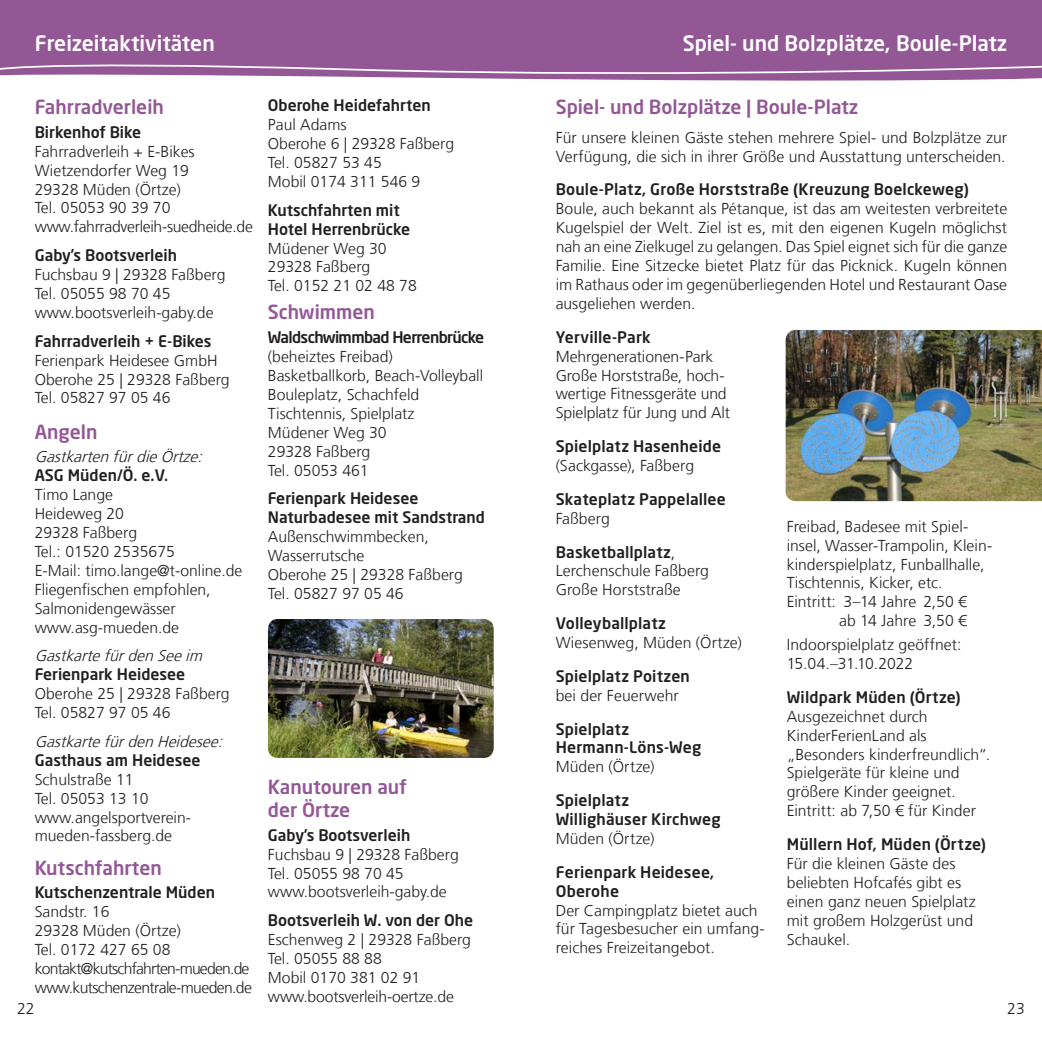
<style>
.page{position:relative;width:1042px;height:1042px;background:#fff}
.page>*{position:absolute;margin:0;border:0;box-sizing:border-box;transform-origin:0 0}
.t1{font:500 21px "Neo Sans Pro";color:#fff}
.t2{font:500 19.25px/23.1px "Neo Sans Pro";color:#935796}
.t3{font:300 15.75px/18.9px "Frutiger LT Com";color:#231f20}
.t4{font:500 15.75px/18.9px "Neo Sans Pro";color:#231f20}
.t5{font:300 15.75px/18.9px "Frutiger LT Com";letter-spacing:-.04em;color:#231f20}
.t6{font:italic 300 15.75px "Frutiger LT Com";color:#231f20}
.t7{font:500 15.75px "Neo Sans Pro";letter-spacing:-.04em;color:#231f20}
.s1{font-family:"Frutiger LT Com";font-weight:300}
</style>
<div class="page">
<div style="left:0;top:0;width:1042px;height:81px;background:#935796"></div>
<svg style="left:0;top:58px;width:1042px;height:21px;background:#a370a5"></svg>
<img style="left:268px;top:619px;width:226px;height:139px">
<img style="left:785px;top:330px;width:257px;height:171px">
<h1 class="t1" style="left:35px;top:30px;width:182px">Freizeitaktivitäten</h1>
<h1 class="t1" style="left:683px;top:30px;width:326px">Spiel- und Bolzplätze, Boule-Platz</h1>
<p class="t4" style="left:268px;top:96px;width:164px">Oberohe Heidefahrten</p>
<p class="t3" style="left:268px;top:115px;width:188px">Paul Adams<br>Oberohe 6 | 29328 Faßberg<br>Tel. 05827 53 45<br>Mobil 0174 311 546 9</p>
<p class="t4" style="left:268px;top:200px;width:144px">Kutschfahrten mit<br>Hotel Herrenbrücke</p>
<p class="t3" style="left:268px;top:239px;width:150px">Müdener Weg 30<br>29328 Faßberg<br>Tel. 0152 21 02 48 78</p>
<p class="t2" style="left:268px;top:300px;width:109px">Schwimmen</p>
<p class="t7" style="left:268px;top:327px;width:218px">Waldschwimmbad Herrenbrücke</p>
<p class="t3" style="left:268px;top:347px;width:217px">(beheiztes Freibad)<br>Basketballkorb, Beach-Volleyball<br>Bouleplatz, Schachfeld<br>Tischtennis, Spielplatz<br>Müdener Weg 30<br>29328 Faßberg<br>Tel. 05053 461</p>
<p class="t4" style="left:268px;top:489px;width:218px">Ferienpark Heidesee<br>Naturbadesee mit Sandstrand</p>
<p class="t3" style="left:268px;top:527px;width:196px">Außenschwimmbecken,<br>Wasserrutsche<br>Oberohe 25 | 29328 Faßberg<br>Tel. 05827 97 05 46</p>
<p class="t2" style="left:556px;top:95px;width:304px">Spiel- und Bolzplätze | Boule-Platz</p>
<p class="t3" style="left:556px;top:128px;width:453px">Für unsere kleinen Gäste stehen mehrere Spiel- und Bolzplätze zur<br>Verfügung, die sich in ihrer Größe und Ausstattung unterscheiden.</p>
<p class="t4" style="left:556px;top:180px;width:415px">Boule-Platz, Große Horststraße (Kreuzung Boelckeweg)</p>
<p class="t3" style="left:556px;top:200px;width:453px;text-align:justify">Boule, auch bekannt als Pétanque, ist das am weitesten verbreitete Kugelspiel der Welt. Ziel ist es, mit den eigenen Kugeln möglichst nah an eine Zielkugel zu gelangen. Das Spiel eignet sich für die ganze Familie. Eine Sitzecke bietet Platz für das Picknick. Kugeln können im Rathaus oder im gegenüberliegenden Hotel und Restaurant Oase ausgeliehen werden.</p>
<p class="t4" style="left:556px;top:327px;width:97px">Yerville-Park</p>
<p class="t3" style="left:556px;top:347px;width:176px">Mehrgenerationen-Park<br>Große Horststraße, hoch&shy;wertige Fitnessgeräte und<br>Spielplatz für Jung und Alt</p>
<p class="t4" style="left:556px;top:436px;width:167px">Spielplatz Hasenheide</p>
<p class="t3" style="left:556px;top:456px;width:140px">(Sackgasse), Faßberg</p>
<p class="t4" style="left:556px;top:489px;width:172px">Skateplatz Pappelallee</p>
<p class="t3" style="left:556px;top:509px;width:56px">Faßberg</p>
<p class="t4" style="left:556px;top:542px;width:121px">Basketballplatz<span class="s1">,</span></p>
<p class="t3" style="left:556px;top:561px;width:155px">Lerchenschule Faßberg<br>Große Horststraße</p>
<p class="t4" style="left:556px;top:613px;width:112px">Volleyballplatz</p>
<p class="t3" style="left:556px;top:633px;width:188px">Wiesenweg, Müden (Örtze)</p>
<p class="t4" style="left:556px;top:666px;width:136px">Spielplatz Poitzen</p>
<p class="t3" style="left:556px;top:686px;width:125px">bei der Feuerwehr</p>
<p class="t4" style="left:556px;top:719px;width:147px">Spielplatz<br>Hermann-Löns-Weg</p>
<p class="t3" style="left:556px;top:757px;width:100px">Müden (Örtze)</p>
<p class="t4" style="left:556px;top:790px;width:166px">Spielplatz<br>Willighäuser Kirchweg</p>
<p class="t3" style="left:556px;top:829px;width:100px">Müden (Örtze)</p>
<p class="t4" style="left:556px;top:862px;width:160px">Ferienpark Heidesee,<br>Oberohe</p>
<p class="t3" style="left:556px;top:901px;width:211px">Der Campingplatz bietet auch für Tagesbesucher ein umfang&shy;reiches Freizeitangebot.</p>
<p class="t2" style="left:35px;top:95px;width:131px">Fahrradverleih</p>
<p class="t4" style="left:35px;top:122px;width:108px">Birkenhof Bike</p>
<p class="t3" style="left:35px;top:142px;width:220px">Fahrradverleih + E-Bikes<br>Wietzendorfer Weg 19<br>29328 Müden (Örtze)<br>Tel. 05053 90 39 70 www.fahrradverleih-suedheide.de</p>
<p class="t4" style="left:35px;top:245px;width:144px">Gaby’s Bootsverleih</p>
<p class="t3" style="left:35px;top:265px;width:192px">Fuchsbau 9 | 29328 Faßberg<br>Tel. 05055 98 70 45 www.bootsverleih-gaby.de</p>
<p class="t4" style="left:35px;top:331px;width:178px">Fahrradverleih + E-Bikes</p>
<p class="t3" style="left:35px;top:351px;width:196px">Ferienpark Heidesee GmbH<br>Oberohe 25 | 29328 Faßberg<br>Tel. 05827 97 05 46</p>
<p class="t2" style="left:35px;top:419px;width:64px">Angeln</p>
<p class="t6" style="left:35px;top:448px;width:174px">GastkartenfürdieÖrtze:</p>
<p class="t4" style="left:35px;top:466px;width:135px">ASG Müden/Ö. e.V.</p>
<p class="t3" style="left:35px;top:485px;width:209px">Timo Lange<br>Heideweg 20<br>29328 Faßberg<br>Tel.: 01520 2535675<br>E-Mail: timo.lange@t-online.de<br>Fliegenfischen empfohlen,<br>Salmonidengewässer www.asg-mueden.de</p>
<p class="t6" style="left:35px;top:647px;width:174px">GastkartefürdenSeeim</p>
<p class="t4" style="left:35px;top:665px;width:152px">Ferienpark Heidesee</p>
<p class="t3" style="left:35px;top:684px;width:196px">Oberohe 25 | 29328 Faßberg<br>Tel. 05827 97 05 46</p>
<p class="t6" style="left:35px;top:732px;width:194px">GastkartefürdenHeidesee:</p>
<p class="t4" style="left:35px;top:750px;width:167px">Gasthaus am Heidesee</p>
<p class="t3" style="left:35px;top:770px;width:158px">Schulstraße 11<br>Tel. 05053 13 10 www.angelsportverein&shy;mueden-fassberg.de</p>
<p class="t2" style="left:35px;top:855px;width:129px">Kutschfahrten</p>
<p class="t4" style="left:35px;top:883px;width:182px">Kutschenzentrale Müden</p>
<p class="t5" style="left:35px;top:902px;width:219px">Sandstr. 16<br>29328 Müden (Örtze)<br>Tel. 0172 427 65 08 kontakt@kutschfahrten-mueden.de www.kutschenzentrale-mueden.de</p>
<p class="t3" style="left:787px;top:517px;width:183px">Freibad, Badesee mit Spiel-</p>
<p class="t3" style="left:787px;top:536px;width:207px">insel, Wasser-Trampolin, Klein-</p>
<p class="t3" style="left:787px;top:555px;width:199px">kinderspielplatz, Funballhalle,</p>
<p class="t3" style="left:787px;top:574px;width:157px">Tischtennis, Kicker, etc.</p>
<p class="t3" style="left:787px;top:592px;width:182px">Eintritt: 3–14 Jahre 2,50 €</p>
<p class="t3" style="left:839px;top:611px;width:129px">ab 14 Jahre 3,50 €</p>
<p class="t3" style="left:787px;top:635px;width:176px">Indoorspielplatz geöffnet:<br>15.04.–31.10.2022</p>
<p class="t4" style="left:787px;top:687px;width:176px">Wildpark Müden (Örtze)</p>
<p class="t3" style="left:787px;top:707px;width:205px">Ausgezeichnet durch<br>KinderFerienLand als „Besonders kinderfreundlich“.<br>Spielgeräte für kleine und größere Kinder geeignet.<br>Eintritt: ab 7,50 € für Kinder</p>
<p class="t4" style="left:787px;top:834px;width:201px">Müllern Hof, Müden (Örtze)</p>
<p class="t3" style="left:787px;top:854px;width:191px">Für die kleinen Gäste des beliebten Hofcafés gibt es einen ganz neuen Spielplatz mit großem Holzgerüst und<br>Schaukel.</p>
<p class="t2" style="left:268px;top:774px;width:140px">Kanutouren auf der Örtze</p>
<p class="t4" style="left:268px;top:825px;width:144px">Gaby’s Bootsverleih</p>
<p class="t3" style="left:268px;top:845px;width:192px">Fuchsbau 9 | 29328 Faßberg<br>Tel. 05055 98 70 45 www.bootsverleih-gaby.de</p>
<p class="t4" style="left:268px;top:910px;width:207px">Bootsverleih W. von der Ohe</p>
<p class="t3" style="left:268px;top:930px;width:205px">Eschenweg 2 | 29328 Faßberg<br>Tel. 05055 88 88<br>Mobil 0170 381 02 91 www.bootsverleih-oertze.de</p>
<p class="t3" style="left:17px;top:999px;width:19px">22</p>
<p class="t3" style="left:1007px;top:999px;width:19px">23</p>
</div>
